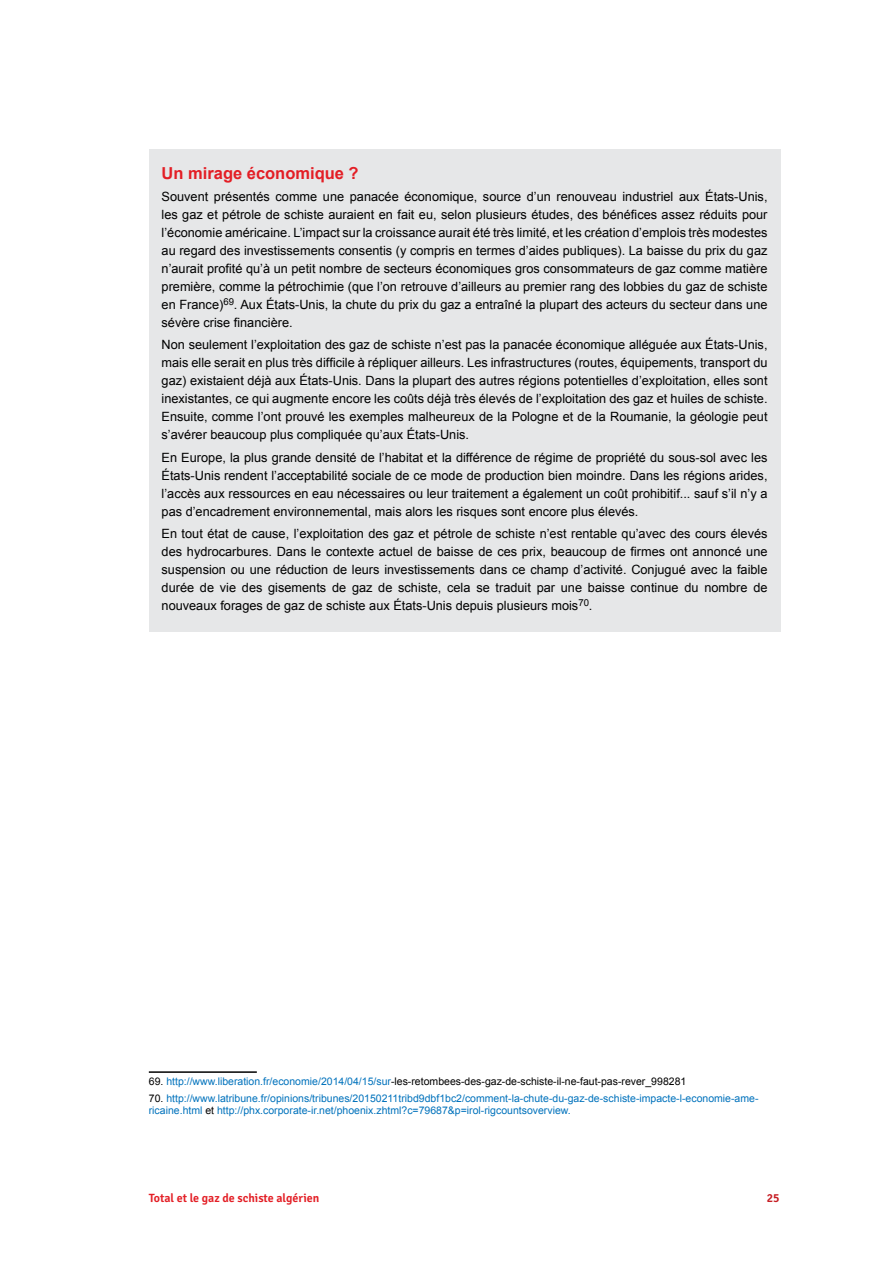
<style>
.page{position:relative;width:893px;height:1263px;background:#fff}
.page>*{position:absolute;margin:0;border:0;box-sizing:border-box;transform-origin:0 0}
.t1{font:700 16.5px "Arial";color:#e31e25}
.t2{font:12.75px/18px "Arial";color:#000;text-align:justify}
.t3{font:600 12px "Signika";color:#e31e25}
.t4{font:600 12px "Signika";color:#c61d23}
.t5{font:10.5px/12.6px "Arial";color:#0072bc}
.t6{font:10.5px "Arial";color:#000}
.s1{color:#0072bc}
.s2{color:#000}
</style>
<div class="page">
<div style="left:149px;top:149px;width:631px;height:482px;background:#e6e7e8"></div>
<hr style="left:149px;top:1071px;width:108px;height:2px;background:#000">
<p class="t1" style="left:162px;top:161px;width:199px">Un mirage économique ?</p>
<p class="t2" style="left:162px;top:188px;width:607px">Souvent présentés comme une panacée économique, source d’un renouveau industriel aux États-Unis, les gaz et pétrole de schiste auraient en fait eu, selon plusieurs études, des bénéfices assez réduits pour l’économie américaine. L’impact sur la croissance aurait été très limité, et les création d’emplois très modestes au regard des investissements consentis (y compris en termes d’aides publiques). La baisse du prix du gaz n’aurait profité qu’à un petit nombre de secteurs économiques gros consommateurs de gaz comme matière première, comme la pétrochimie (que l’on retrouve d’ailleurs au premier rang des lobbies du gaz de schiste en France)<sup>69</sup>. Aux États-Unis, la chute du prix du gaz a entraîné la plupart des acteurs du secteur dans une sévère crise financière.</p>
<p class="t2" style="left:162px;top:336px;width:607px">Non seulement l’exploitation des gaz de schiste n’est pas la panacée économique alléguée aux États-Unis, mais elle serait en plus très difficile à répliquer ailleurs. Les infrastructures (routes, équipements, transport du gaz) existaient déjà aux États-Unis. Dans la plupart des autres régions potentielles d’exploitation, elles sont inexistantes, ce qui augmente encore les coûts déjà très élevés de l’exploitation des gaz et huiles de schiste.<br>Ensuite, comme l’ont prouvé les exemples malheureux de la Pologne et de la Roumanie, la géologie peut s’avérer beaucoup plus compliquée qu’aux États-Unis.</p>
<p class="t2" style="left:162px;top:448px;width:607px">En Europe, la plus grande densité de l’habitat et la différence de régime de propriété du sous-sol avec les États-Unis rendent l’acceptabilité sociale de ce mode de production bien moindre. Dans les régions arides, l’accès aux ressources en eau nécessaires ou leur traitement a également un coût prohibitif... sauf s’il n’y a pas d’encadrement environnemental, mais alors les risques sont encore plus élevés.</p>
<p class="t2" style="left:162px;top:524px;width:607px">En tout état de cause, l’exploitation des gaz et pétrole de schiste n’est rentable qu’avec des cours élevés des hydrocarbures. Dans le contexte actuel de baisse de ces prix, beaucoup de firmes ont annoncé une suspension ou une réduction de leurs investissements dans ce champ d’activité. Conjugué avec la faible durée de vie des gisements de gaz de schiste, cela se traduit par une baisse continue du nombre de nouveaux forages de gaz de schiste aux États-Unis depuis plusieurs mois<sup>70</sup>.</p>
<p class="t6" style="left:149px;top:1074px;width:539px">69. <span class="s1">http://www.liberation.fr/economie/2014/04/15/sur</span>-les-retombees-des-gaz-de-schiste-il-ne-faut-pas-rever_998281</p>
<p class="t5" style="left:149px;top:1091px;width:611px"><span class="s2">70.</span> http://www.latribune.fr/opinions/tribunes/20150211tribd9dbf1bc2/comment-la-chute-du-gaz-de-schiste-impacte-l-economie-ame&shy;ricaine.html <span class="s2">et</span> http://phx.corporate-ir.net/phoenix.zhtml?c=79687&amp;p=irol-rigcountsoverview.</p>
<p class="t3" style="left:149px;top:1191px;width:172px">Total et le gaz de schiste algérien</p>
<p class="t4" style="left:767px;top:1191px;width:14px">25</p>
</div>
